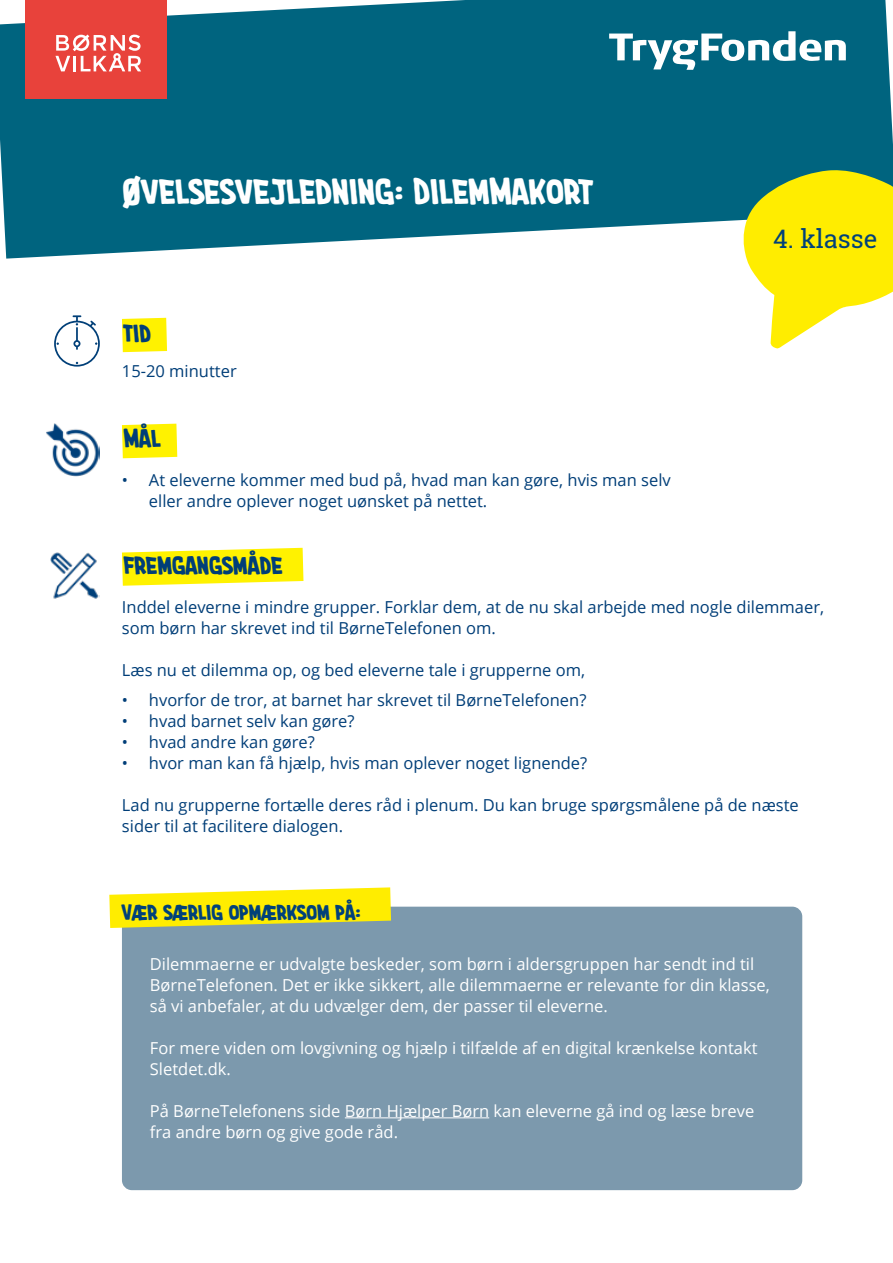
<style>
.page{position:relative;width:893px;height:1263px;background:#fff}
.page>*{position:absolute;margin:0;border:0;box-sizing:border-box;transform-origin:0 0}
.t1{font:700 30px "Imaginary Friend BB";color:#fff}
.t2{font:25.5px "Roboto Slab";color:#00417a}
.t3{font:700 21px "Imaginary Friend BB";color:#003e78}
.t4{font:700 18px "Imaginary Friend BB";color:#00417a}
.t5{font:16.5px/21px "Open Sans";color:#003e78}
.t6{font:16.5px/21px "Open Sans";color:#fff}
</style>
<div class="page">
<svg style="left:0;top:0;width:893px;height:259px;background:#17728a"></svg>
<div style="left:26px;top:0;width:141px;height:98px;background:#e8423b"></div>
<svg style="left:55px;top:35px;width:86px;height:36px"></svg>
<svg style="left:609px;top:31px;width:237px;height:39px"></svg>
<svg style="left:54px;top:315px;width:46px;height:52px"></svg>
<svg style="left:122px;top:318px;width:45px;height:34px;background:#fff20a"></svg>
<img style="left:50px;top:552px;width:50px;height:47px">
<img style="left:46px;top:423px;width:54px;height:54px">
<svg style="left:122px;top:424px;width:55px;height:34px;background:#fff208"></svg>
<svg style="left:122px;top:548px;width:181px;height:38px;background:#fff320"></svg>
<div style="left:122px;top:907px;width:680px;height:283px;background:#7c99ad;border-radius:10px"></div>
<hr style="left:345px;top:1117px;width:144px;height:1px;background:#fff">
<svg style="left:109px;top:887px;width:282px;height:41px"></svg>
<svg style="left:744px;top:170px;width:149px;height:179px"></svg>
<h1 class="t1" style="left:122px;top:169px;width:473px">ØVELSESVEJLEDNING: DILEMMAKORT</h1>
<p class="t3" style="left:123px;top:317px;width:29px">TID</p>
<p class="t5" style="left:122px;top:360px;width:116px">15-20 minutter</p>
<p class="t3" style="left:124px;top:422px;width:38px">MÅL</p>
<p class="t5" style="left:149px;top:469px;width:523px;text-indent:-27px">• At eleverne kommer med bud på, hvad man kan gøre, hvis man selv eller andre oplever noget uønsket på nettet.</p>
<p class="t3" style="left:124px;top:550px;width:160px">FREMGANGSMÅDE</p>
<h2 class="t2" style="left:773px;top:221px;width:106px">4. klasse</h2>
<p class="t5" style="left:122px;top:596px;width:704px">Inddel eleverne i mindre grupper. Forklar dem, at de nu skal arbejde med nogle dilemmaer, som børn har skrevet ind til BørneTelefonen om.</p>
<p class="t5" style="left:122px;top:659px;width:465px">Læs nu et dilemma op, og bed eleverne tale i grupperne om,</p>
<p class="t5" style="left:122px;top:689px;width:466px">• hvorfor de tror, at barnet har skrevet til BørneTelefonen?</p>
<p class="t5" style="left:122px;top:710px;width:234px">• hvad barnet selv kan gøre?</p>
<p class="t5" style="left:122px;top:731px;width:195px">• hvad andre kan gøre?</p>
<p class="t5" style="left:122px;top:752px;width:467px">• hvor man kan få hjælp, hvis man oplever noget lignende?</p>
<p class="t5" style="left:122px;top:794px;width:678px">Lad nu grupperne fortælle deres råd i plenum. Du kan bruge spørgsmålene på de næste sider til at facilitere dialogen.</p>
<p class="t4" style="left:121px;top:898px;width:241px">VÆR SÆRLIG OPMÆRKSOM PÅ:</p>
<p class="t6" style="left:150px;top:953px;width:621px">Dilemmaerne er udvalgte beskeder, som børn i aldersgruppen har sendt ind til<br>BørneTelefonen. Det er ikke sikkert, alle dilemmaerne er relevante for din klasse, så vi anbefaler, at du udvælger dem, der passer til eleverne.</p>
<p class="t6" style="left:150px;top:1037px;width:609px">For mere viden om lovgivning og hjælp i tilfælde af en digital krænkelse kontakt<br>Sletdet.dk.</p>
<p class="t6" style="left:150px;top:1100px;width:606px">På BørneTelefonens side Børn Hjælper Børn kan eleverne gå ind og læse breve fra andre børn og give gode råd.</p>
</div>
